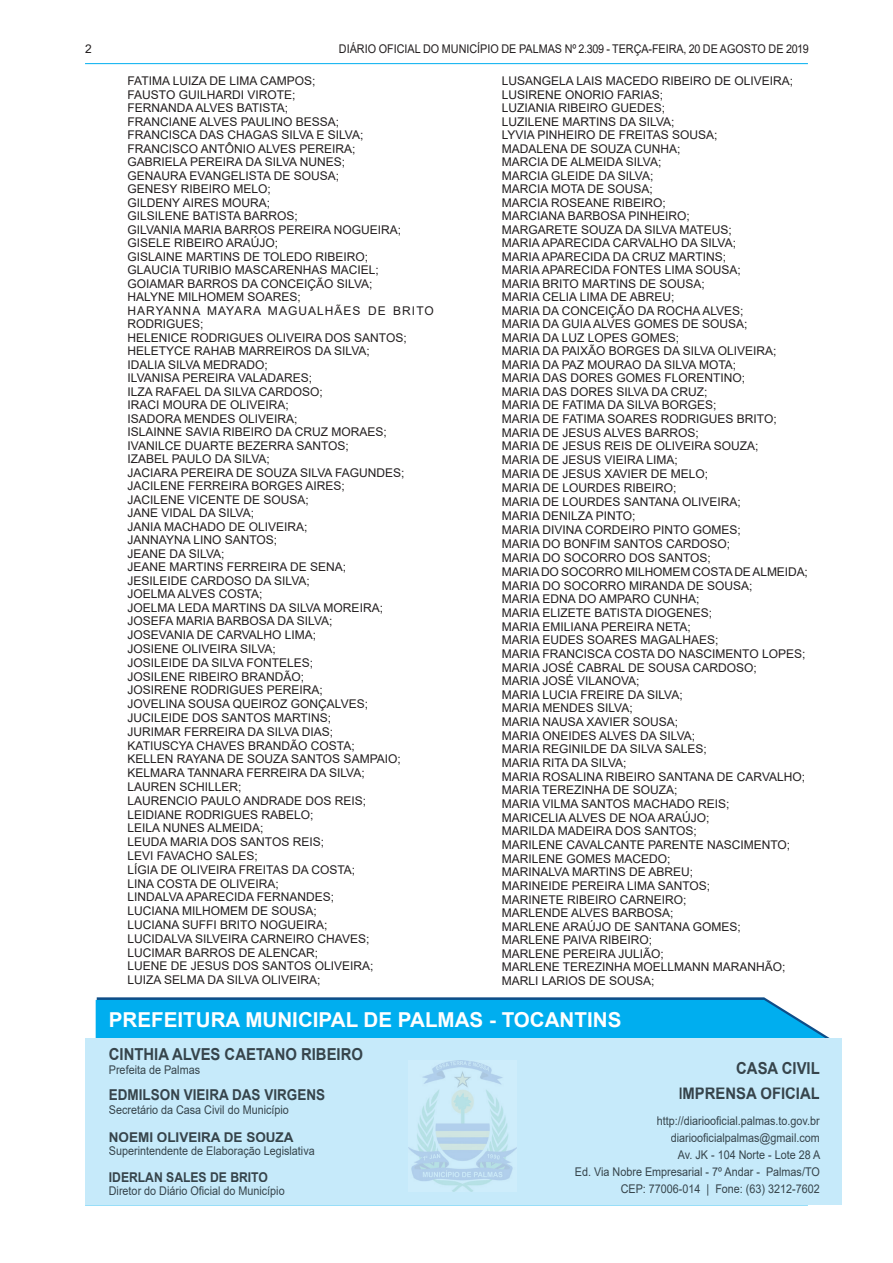
<style>
.page{position:relative;width:893px;height:1263px;background:#fff}
.page>*{position:absolute;margin:0;border:0;box-sizing:border-box;transform-origin:0 0}
.t1{font:700 20.55px "Arial";color:#fff}
.t2{font:700 16.5px/25.7px "Arial";color:#36444b;text-align:right;scale:.9 1}
.t3{font:700 15px "Arial";color:#36444b;scale:.9 1}
.t4{font:700 13.5px "Arial";color:#36444b}
.t5{font:700 13.5px "Arial";color:#36444b;scale:.9 1}
.t6{font:12px/13.6px "Arial";color:#231f20}
.t7{font:12px/17.1px "Arial";color:#36444b;text-align:right;scale:.9 1}
.t8{font:12px "Arial";color:#231f20;scale:.9 1}
</style>
<div class="page">
<hr style="left:85px;top:63px;width:723px;height:1px;background:#00aeef">
<hr style="left:85px;top:1204px;width:723px;height:1px;background:#00aeef">
<svg style="left:96px;top:997px;width:734px;height:41px;background:#0eace9"></svg>
<div style="left:85px;top:1038px;width:757px;height:166px;background:#c6eafa"></div>
<img style="left:408px;top:1061px;width:108px;height:130px">
<p class="t6" style="left:85px;top:42px;width:8px">2</p>
<p class="t8" style="left:339px;top:40px;width:524px">DIÁRIO OFICIAL DO MUNICÍPIO DE PALMAS Nº 2.309 - TERÇA-FEIRA, 20 DE AGOSTO DE 2019</p>
<p class="t6" style="left:128px;top:74px;width:308px">FATIMA LUIZA DE LIMA CAMPOS;<br>FAUSTO GUILHARDI VIROTE;<br>FERNANDA ALVES BATISTA;<br>FRANCIANE ALVES PAULINO BESSA;<br>FRANCISCA DAS CHAGAS SILVA E SILVA;<br>FRANCISCO ANTÔNIO ALVES PEREIRA;<br>GABRIELA PEREIRA DA SILVA NUNES;<br>GENAURA EVANGELISTA DE SOUSA;<br>GENESY RIBEIRO MELO;<br>GILDENY AIRES MOURA;<br>GILSILENE BATISTA BARROS;<br>GILVANIA MARIA BARROS PEREIRA NOGUEIRA;<br>GISELE RIBEIRO ARAÚJO;<br>GISLAINE MARTINS DE TOLEDO RIBEIRO;<br>GLAUCIA TURIBIO MASCARENHAS MACIEL;<br>GOIAMAR BARROS DA CONCEIÇÃO SILVA;<br>HALYNE MILHOMEM SOARES;<br>HARYANNA MAYARA MAGUALHÃES DE BRITO<br>RODRIGUES;<br>HELENICE RODRIGUES OLIVEIRA DOS SANTOS;<br>HELETYCE RAHAB MARREIROS DA SILVA;<br>IDALIA SILVA MEDRADO;<br>ILVANISA PEREIRA VALADARES;<br>ILZA RAFAEL DA SILVA CARDOSO;<br>IRACI MOURA DE OLIVEIRA;<br>ISADORA MENDES OLIVEIRA;<br>ISLAINNE SAVIA RIBEIRO DA CRUZ MORAES;<br>IVANILCE DUARTE BEZERRA SANTOS;<br>IZABEL PAULO DA SILVA;<br>JACIARA PEREIRA DE SOUZA SILVA FAGUNDES;<br>JACILENE FERREIRA BORGES AIRES;<br>JACILENE VICENTE DE SOUSA;<br>JANE VIDAL DA SILVA;<br>JANIA MACHADO DE OLIVEIRA;<br>JANNAYNA LINO SANTOS;<br>JEANE DA SILVA;<br>JEANE MARTINS FERREIRA DE SENA;<br>JESILEIDE CARDOSO DA SILVA;<br>JOELMA ALVES COSTA;<br>JOELMA LEDA MARTINS DA SILVA MOREIRA;<br>JOSEFA MARIA BARBOSA DA SILVA;<br>JOSEVANIA DE CARVALHO LIMA;<br>JOSIENE OLIVEIRA SILVA;<br>JOSILEIDE DA SILVA FONTELES;<br>JOSILENE RIBEIRO BRANDÃO;<br>JOSIRENE RODRIGUES PEREIRA;<br>JOVELINA SOUSA QUEIROZ GONÇALVES;<br>JUCILEIDE DOS SANTOS MARTINS;<br>JURIMAR FERREIRA DA SILVA DIAS;<br>KATIUSCYA CHAVES BRANDÃO COSTA;<br>KELLEN RAYANA DE SOUZA SANTOS SAMPAIO;<br>KELMARA TANNARA FERREIRA DA SILVA;<br>LAUREN SCHILLER;<br>LAURENCIO PAULO ANDRADE DOS REIS;<br>LEIDIANE RODRIGUES RABELO;<br>LEILA NUNES ALMEIDA;<br>LEUDA MARIA DOS SANTOS REIS;<br>LEVI FAVACHO SALES;<br>LÍGIA DE OLIVEIRA FREITAS DA COSTA;<br>LINA COSTA DE OLIVEIRA;<br>LINDALVA APARECIDA FERNANDES;<br>LUCIANA MILHOMEM DE SOUSA;<br>LUCIANA SUFFI BRITO NOGUEIRA;<br>LUCIDALVA SILVEIRA CARNEIRO CHAVES;<br>LUCIMAR BARROS DE ALENCAR;<br>LUENE DE JESUS DOS SANTOS OLIVEIRA;<br>LUIZA SELMA DA SILVA OLIVEIRA;</p>
<p class="t6" style="left:502px;top:74px;width:308px">LUSANGELA LAIS MACEDO RIBEIRO DE OLIVEIRA;<br>LUSIRENE ONORIO FARIAS;<br>LUZIANIA RIBEIRO GUEDES;<br>LUZILENE MARTINS DA SILVA;<br>LYVIA PINHEIRO DE FREITAS SOUSA;<br>MADALENA DE SOUZA CUNHA;<br>MARCIA DE ALMEIDA SILVA;<br>MARCIA GLEIDE DA SILVA;<br>MARCIA MOTA DE SOUSA;<br>MARCIA ROSEANE RIBEIRO;<br>MARCIANA BARBOSA PINHEIRO;<br>MARGARETE SOUZA DA SILVA MATEUS;<br>MARIA APARECIDA CARVALHO DA SILVA;<br>MARIA APARECIDA DA CRUZ MARTINS;<br>MARIA APARECIDA FONTES LIMA SOUSA;<br>MARIA BRITO MARTINS DE SOUSA;<br>MARIA CELIA LIMA DE ABREU;<br>MARIA DA CONCEIÇÃO DA ROCHA ALVES;<br>MARIA DA GUIA ALVES GOMES DE SOUSA;<br>MARIA DA LUZ LOPES GOMES;<br>MARIA DA PAIXÃO BORGES DA SILVA OLIVEIRA;<br>MARIA DA PAZ MOURAO DA SILVA MOTA;<br>MARIA DAS DORES GOMES FLORENTINO;<br>MARIA DAS DORES SILVA DA CRUZ;<br>MARIA DE FATIMA DA SILVA BORGES;<br>MARIA DE FATIMA SOARES RODRIGUES BRITO;<br>MARIA DE JESUS ALVES BARROS;<br>MARIA DE JESUS REIS DE OLIVEIRA SOUZA;<br>MARIA DE JESUS VIEIRA LIMA;<br>MARIA DE JESUS XAVIER DE MELO;<br>MARIA DE LOURDES RIBEIRO;<br>MARIA DE LOURDES SANTANA OLIVEIRA;<br>MARIA DENILZA PINTO;<br>MARIA DIVINA CORDEIRO PINTO GOMES;<br>MARIA DO BONFIM SANTOS CARDOSO;<br>MARIA DO SOCORRO DOS SANTOS;<br>MARIA DO SOCORRO MILHOMEM COSTA DE ALMEIDA;<br>MARIA DO SOCORRO MIRANDA DE SOUSA;<br>MARIA EDNA DO AMPARO CUNHA;<br>MARIA ELIZETE BATISTA DIOGENES;<br>MARIA EMILIANA PEREIRA NETA;<br>MARIA EUDES SOARES MAGALHAES;<br>MARIA FRANCISCA COSTA DO NASCIMENTO LOPES;<br>MARIA JOSÉ CABRAL DE SOUSA CARDOSO;<br>MARIA JOSÉ VILANOVA;<br>MARIA LUCIA FREIRE DA SILVA;<br>MARIA MENDES SILVA;<br>MARIA NAUSA XAVIER SOUSA;<br>MARIA ONEIDES ALVES DA SILVA;<br>MARIA REGINILDE DA SILVA SALES;<br>MARIA RITA DA SILVA;<br>MARIA ROSALINA RIBEIRO SANTANA DE CARVALHO;<br>MARIA TEREZINHA DE SOUZA;<br>MARIA VILMA SANTOS MACHADO REIS;<br>MARICELIA ALVES DE NOA ARAÚJO;<br>MARILDA MADEIRA DOS SANTOS;<br>MARILENE CAVALCANTE PARENTE NASCIMENTO;<br>MARILENE GOMES MACEDO;<br>MARINALVA MARTINS DE ABREU;<br>MARINEIDE PEREIRA LIMA SANTOS;<br>MARINETE RIBEIRO CARNEIRO;<br>MARLENDE ALVES BARBOSA;<br>MARLENE ARAÚJO DE SANTANA GOMES;<br>MARLENE PAIVA RIBEIRO;<br>MARLENE PEREIRA JULIÃO;<br>MARLENE TEREZINHA MOELLMANN MARANHÃO;<br>MARLI LARIOS DE SOUSA;</p>
<h1 class="t1" style="left:109px;top:1005px;width:514px">PREFEITURA MUNICIPAL DE PALMAS - TOCANTINS</h1>
<h2 class="t2" style="left:109px;top:1042px;width:284px">CINTHIA ALVES CAETANO RIBEIRO</h2>
<p class="t7" style="left:109px;top:1061px;width:103px">Prefeita de Palmas</p>
<p class="t3" style="left:109px;top:1084px;width:242px">EDMILSON VIEIRA DAS VIRGENS</p>
<p class="t7" style="left:109px;top:1101px;width:202px">Secretário da Casa Civil do Município</p>
<p class="t4" style="left:109px;top:1127px;width:186px">NOEMI OLIVEIRA DE SOUZA</p>
<p class="t7" style="left:109px;top:1142px;width:230px">Superintendente de Elaboração Legislativa</p>
<p class="t5" style="left:109px;top:1167px;width:178px">IDERLAN SALES DE BRITO</p>
<p class="t7" style="left:109px;top:1182px;width:197px">Diretor do Diário Oficial do Município</p>
<h2 class="t2" style="left:678px;top:1055px;width:159px">CASA CIVIL<br>IMPRENSA OFICIAL</h2>
<p class="t7" style="left:575px;top:1112px;width:274px">http://diariooficial.palmas.to.gov.br diariooficialpalmas@gmail.com<br>Av. JK - 104 Norte - Lote 28 A<br>Ed. Via Nobre Empresarial - 7º Andar - Palmas/TO CEP: 77006-014 | Fone: (63) 3212-7602</p>
</div>
